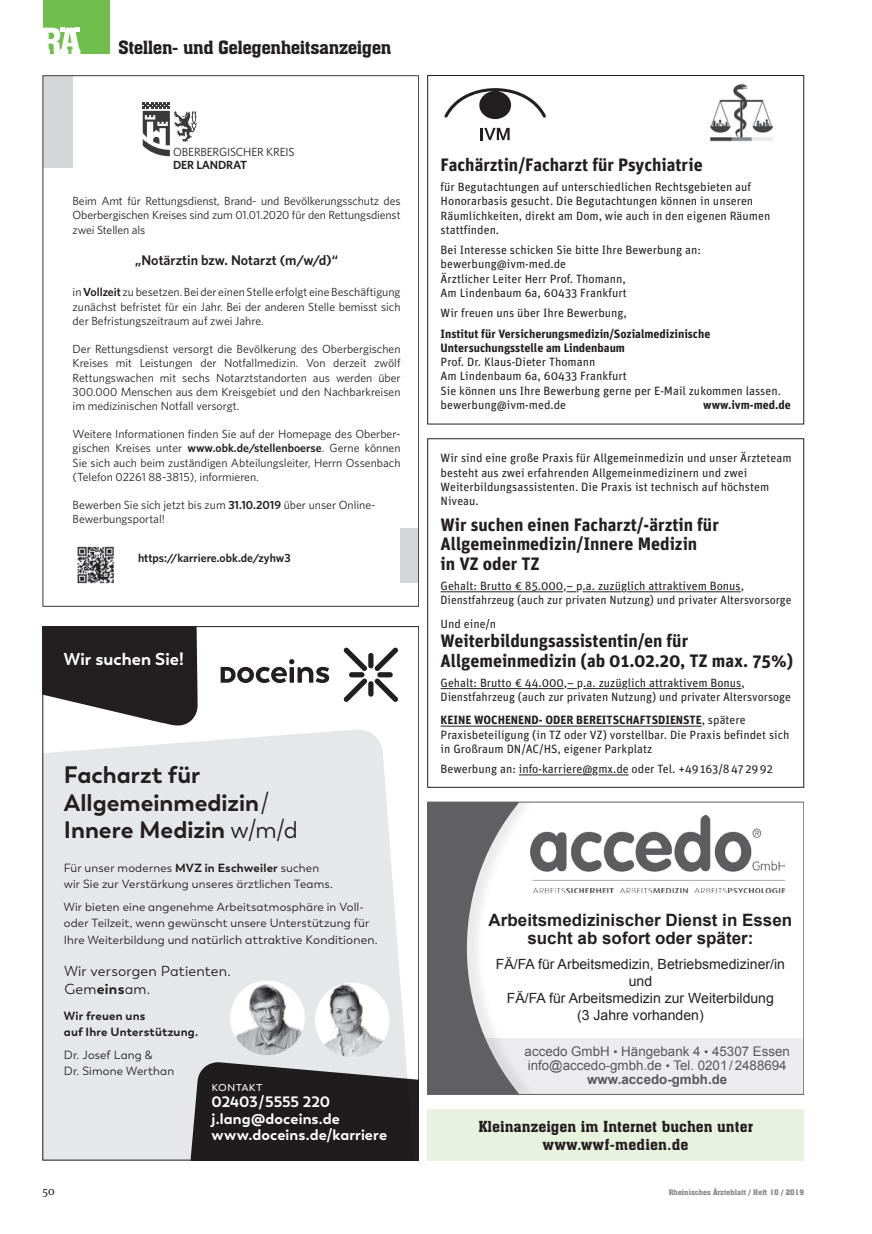
<style>
.page{position:relative;width:872px;height:1234px;background:#fff}
.page>*{position:absolute;margin:0;border:0;box-sizing:border-box;transform-origin:0 0}
.t1{font:700 23.7px/27.6px "Boston";color:#231f20}
.t2{font:700 18px/19.5px "Unit";color:#231f20}
.t3{font:18px "Aachen BT";letter-spacing:-.025em;color:#231f20}
.t4{font:700 17.1px "Boston";letter-spacing:.005em;color:#fff}
.t5{font:700 16.95px/17.7px "Arial";color:#231f20;text-align:center}
.t6{font:700 15px/16.5px "Boston";letter-spacing:.005em;color:#fff}
.t7{font:15px/18px "Aachen BT";color:#231f20;text-align:center}
.t8{font:14.55px/17.1px "Boston";letter-spacing:.02em;color:#231f20}
.t9{font:14.1px/16.8px "Arial";color:#231f20;text-align:center}
.t10{font:600 13.95px "Whitney";color:#231f20}
.t11{font:13.5px "Boston";color:#fff}
.t12{font:13.35px/14.1px "Arial";color:#57585a;text-align:center}
.t13{font:12.3px "Boston";letter-spacing:.015em;color:#231f20}
.t14{font:12px/14.2px "Unit";color:#231f20}
.t15{font:700 12px/14.2px "Unit";color:#231f20}
.t16{font:12px "Meta Serif OT";color:#231f20}
.t17{font:11.85px/14.1px "Whitney";color:#231f20;text-align:justify}
.t18{font:11.85px/15.8px "Boston";letter-spacing:.015em;color:#231f20}
.t19{font:600 11.85px "Whitney";color:#231f20}
.t20{font:700 11.85px/15.8px "Boston";letter-spacing:.02em;color:#231f20}
.t21{font:7.5px "Aachen BT";color:#808285}
.s1{font-weight:600}
.s2{font-weight:400}
.s3{font-weight:700}
.s4{font-size:11.85px}
</style>
<div class="page">
<div style="left:43px;top:0;width:66px;height:54px;background:#70bf4c"></div>
<svg style="left:43px;top:28px;width:37px;height:26px"></svg>
<div style="left:43px;top:76px;width:30px;height:91px;background:#d5d6d8"></div>
<div style="left:400px;top:528px;width:18px;height:54px;background:#d5d6d8"></div>
<svg style="left:143px;top:102px;width:54px;height:54px"></svg>
<img style="left:77px;top:546px;width:37px;height:38px">
<div style="left:377px;top:672px;width:16px;height:5px;background:#231f20;border-radius:3px"></div>
<svg style="left:374px;top:647px;width:24px;height:24px"></svg>
<div style="left:349px;top:672px;width:15px;height:5px;background:#231f20;border-radius:3px"></div>
<svg style="left:343px;top:678px;width:24px;height:23px"></svg>
<div style="left:368px;top:652px;width:5px;height:16px;background:#231f20;border-radius:3px"></div>
<svg style="left:343px;top:647px;width:24px;height:24px"></svg>
<div style="left:368px;top:681px;width:5px;height:15px;background:#231f20;border-radius:3px"></div>
<svg style="left:374px;top:678px;width:24px;height:23px"></svg>
<svg style="left:221px;top:659px;width:108px;height:23px"></svg>
<div style="left:45px;top:729px;width:361px;height:429px;background:#e6e7e9"></div>
<svg style="left:158px;top:1061px;width:259px;height:97px;background:#4c494b"></svg>
<svg style="left:45px;top:628px;width:153px;height:98px;background:#423e3f"></svg>
<img style="left:230px;top:980px;width:75px;height:74px;border-radius:37px">
<img style="left:315px;top:982px;width:73px;height:75px">
<div style="left:427px;top:75px;width:377px;height:349px;border:1px solid #231f20"></div>
<img style="left:710px;top:83px;width:64px;height:59px">
<svg style="left:444px;top:88px;width:102px;height:31px"></svg>
<svg style="left:481px;top:128px;width:28px;height:12px"></svg>
<hr style="left:440px;top:591px;width:123px;height:1px;background:#231f20">
<hr style="left:582px;top:591px;width:39px;height:1px;background:#231f20">
<hr style="left:627px;top:591px;width:114px;height:1px;background:#231f20">
<hr style="left:440px;top:688px;width:124px;height:1px;background:#231f20">
<hr style="left:583px;top:688px;width:39px;height:1px;background:#231f20">
<hr style="left:628px;top:688px;width:113px;height:1px;background:#231f20">
<hr style="left:440px;top:725px;width:261px;height:1px;background:#231f20">
<hr style="left:519px;top:774px;width:73px;height:1px;background:#231f20">
<hr style="left:598px;top:774px;width:30px;height:1px;background:#231f20">
<div style="left:427px;top:438px;width:377px;height:349px;border:1px solid #231f20"></div>
<div style="left:427px;top:1108px;width:377px;height:52px;background:#e7f2df"></div>
<div style="left:463px;top:1038px;width:341px;height:55px;background:#ececee"></div>
<div style="left:427px;top:801px;width:110px;height:293px;background:#454647;opacity:.11"></div>
<svg style="left:429px;top:803px;width:90px;height:289px"></svg>
<div style="left:427px;top:801px;width:377px;height:293px;border:1px solid #606063"></div>
<img style="left:530px;top:815px;width:254px;height:77px">
<h2 class="t3" style="left:118px;top:36px;width:275px">Stellen- und Gelegenheitsanzeigen</h2>
<p class="t17" style="left:173px;top:144px;width:123px">OBERBERGISCHER KREIS</p>
<p class="t19" style="left:173px;top:157px;width:76px">DER LANDRAT</p>
<p class="t17" style="left:73px;top:194px;width:329px">Beim Amt für Rettungsdienst, Brand- und Bevölkerungsschutz des Oberbergischen Kreises sind zum 01.01.2020 für den Rettungsdienst zwei Stellen als</p>
<p class="t10" style="left:135px;top:251px;width:204px">„Notärztin bzw. Notarzt (m/w/d)“</p>
<p class="t17" style="left:73px;top:285px;width:329px">in <span class="s1">Vollzeit</span> zu besetzen. Bei der einen Stelle erfolgt eine Beschäftigung zunächst befristet für ein Jahr. Bei der anderen Stelle bemisst sich der Befristungszeitraum auf zwei Jahre.</p>
<p class="t17" style="left:73px;top:342px;width:329px">Der Rettungsdienst versorgt die Bevölkerung des Oberbergischen Kreises mit Leistungen der Notfallmedizin. Von derzeit zwölf Rettungswachen mit sechs Notarztstandorten aus werden über 300.000 Menschen aus dem Kreisgebiet und den Nachbarkreisen im medizinischen Notfall versorgt.</p>
<p class="t17" style="left:73px;top:427px;width:329px">Weitere Informationen finden Sie auf der Homepage des Oberber&shy;gischen Kreises unter <span class="s1">www.obk.de/stellenboerse</span>. Gerne können Sie sich auch beim zuständigen Abteilungsleiter, Herrn Ossenbach (Telefon 02261 88-3815), informieren.</p>
<p class="t17" style="left:73px;top:497px;width:304px">Bewerben Sie sich jetzt bis zum <span class="s1">31.10.2019</span> über unser Online-<br>Bewerbungsportal!</p>
<p class="t19" style="left:138px;top:550px;width:154px">https://karriere.obk.de/zyhw3</p>
<h3 class="t4" style="left:64px;top:648px;width:122px">Wir suchen Sie!</h3>
<h1 class="t1" style="left:64px;top:761px;width:235px">Facharzt für<br>Allgemeinmedizin<span class="s2">/<br></span>Innere Medizin <span class="s2">w/m/d</span></h1>
<p class="t18" style="left:64px;top:860px;width:270px">Für unser modernes <span class="s3">MVZ in Eschweiler</span> suchen wir Sie zur Verstärkung unseres ärztlichen Teams.</p>
<p class="t18" style="left:64px;top:899px;width:307px">Wir bieten eine angenehme Arbeitsatmosphäre in Voll&shy;oder Teilzeit, wenn gewünscht unsere Unterstützung für</p>
<p class="t13" style="left:64px;top:931px;width:315px"><span class="s4">Ihre Weiterbildung und</span> natürlich attraktive Konditionen.</p>
<p class="t8" style="left:64px;top:962px;width:168px">Wir versorgen Patienten.<br>Gem<span class="s3">eins</span>am.</p>
<p class="t20" style="left:64px;top:1008px;width:136px">Wir freuen uns<br>auf Ihre Unterstützung.</p>
<p class="t18" style="left:64px;top:1047px;width:112px">Dr. Josef Lang &amp;<br>Dr. Simone Werthan</p>
<p class="t11" style="left:212px;top:1078px;width:53px">kontakt</p>
<p class="t6" style="left:212px;top:1093px;width:177px">02403/5555 220 j.lang@doceins.de www.doceins.de/karriere</p>
<h2 class="t2" style="left:440px;top:154px;width:263px">Fachärztin/Facharzt für Psychiatrie</h2>
<p class="t14" style="left:440px;top:180px;width:331px">für Begutachtungen auf unterschiedlichen Rechtsgebieten auf Honorarbasis gesucht. Die Begutachtungen können in unseren Räumlichkeiten, direkt am Dom, wie auch in den eigenen Räumen stattfinden.</p>
<p class="t14" style="left:440px;top:242px;width:262px">Bei Interesse schicken Sie bitte Ihre Bewerbung an: bewerbung@ivm-med.de<br>Ärztlicher Leiter Herr Prof. Thomann,<br>Am Lindenbaum 6a, 60433 Frankfurt</p>
<p class="t14" style="left:440px;top:305px;width:188px">Wir freuen uns über Ihre Bewerbung,</p>
<p class="t15" style="left:440px;top:326px;width:271px">Institut für Versicherungsmedizin/Sozialmedizinische<br>Untersuchungsstelle am Lindenbaum</p>
<p class="t14" style="left:440px;top:354px;width:342px">Prof. Dr. Klaus-Dieter Thomann<br>Am Lindenbaum 6a, 60433 Frankfurt<br>Sie können uns Ihre Bewerbung gerne per E-Mail zukommen lassen. bewerbung@ivm-med.de</p>
<p class="t15" style="left:703px;top:397px;width:89px">www.ivm-med.de</p>
<p class="t14" style="left:440px;top:451px;width:352px">Wir sind eine große Praxis für Allgemeinmedizin und unser Ärzteteam besteht aus zwei erfahrenden Allgemeinmedizinern und zwei Weiterbildungsassistenten. Die Praxis ist technisch auf höchstem Niveau.</p>
<h2 class="t2" style="left:440px;top:514px;width:280px">Wir suchen einen Facharzt/-ärztin für<br>Allgemeinmedizin/Innere Medizin<br>in VZ oder TZ</h2>
<p class="t14" style="left:440px;top:578px;width:352px">Gehalt: Brutto € 85.000,– p.a. zuzüglich attraktivem Bonus,<br>Dienstfahrzeug (auch zur privaten Nutzung) und privater Altersvorsorge</p>
<p class="t14" style="left:440px;top:616px;width:57px">Und eine/n</p>
<h2 class="t2" style="left:440px;top:630px;width:354px">Weiterbildungsassistentin/en für<br>Allgemeinmedizin (ab 01.02.20, TZ max. 75%)</h2>
<p class="t14" style="left:440px;top:675px;width:352px">Gehalt: Brutto € 44.000,– p.a. zuzüglich attraktivem Bonus,<br>Dienstfahrzeug (auch zur privaten Nutzung) und privater Altersvorsoge</p>
<p class="t14" style="left:440px;top:712px;width:350px"><span class="s3">KEINE WOCHENEND- ODER BEREITSCHAFTSDIENSTE</span>, spätere<br>Praxisbeteiligung (in TZ oder VZ) vorstellbar. Die Praxis befindet sich in Großraum DN/AC/HS, eigener Parkplatz</p>
<p class="t14" style="left:440px;top:761px;width:334px">Bewerbung an: info-karriere@gmx.de oder Tel. +49163/8472992</p>
<h3 class="t5" style="left:488px;top:911px;width:305px">Arbeitsmedizinischer Dienst in Essen sucht ab sofort oder später:</h3>
<p class="t9" style="left:496px;top:955px;width:291px">FÄ/FA für Arbeitsmedizin, Betriebsmediziner/in und<br>FÄ/FA für Arbeitsmedizin zur Weiterbildung<br>(3 Jahre vorhanden)</p>
<p class="t12" style="left:524px;top:1044px;width:267px">accedo GmbH <span class="s4">•</span> Hängebank 4 <span class="s4">•</span> 45307 Essen info@accedo-gmbh.de <span class="s4">•</span> Tel. 0201 / 2488694 <span class="s3">www.accedo-gmbh.de</span></p>
<p class="t7" style="left:478px;top:1116px;width:276px">Kleinanzeigen im Internet buchen unter www.wwf-medien.de</p>
<p class="t16" style="left:43px;top:1182px;width:14px">50</p>
<p class="t21" style="left:668px;top:1187px;width:137px">Rheinisches Ärzteblatt / Heft 10 / 2019</p>
</div>
